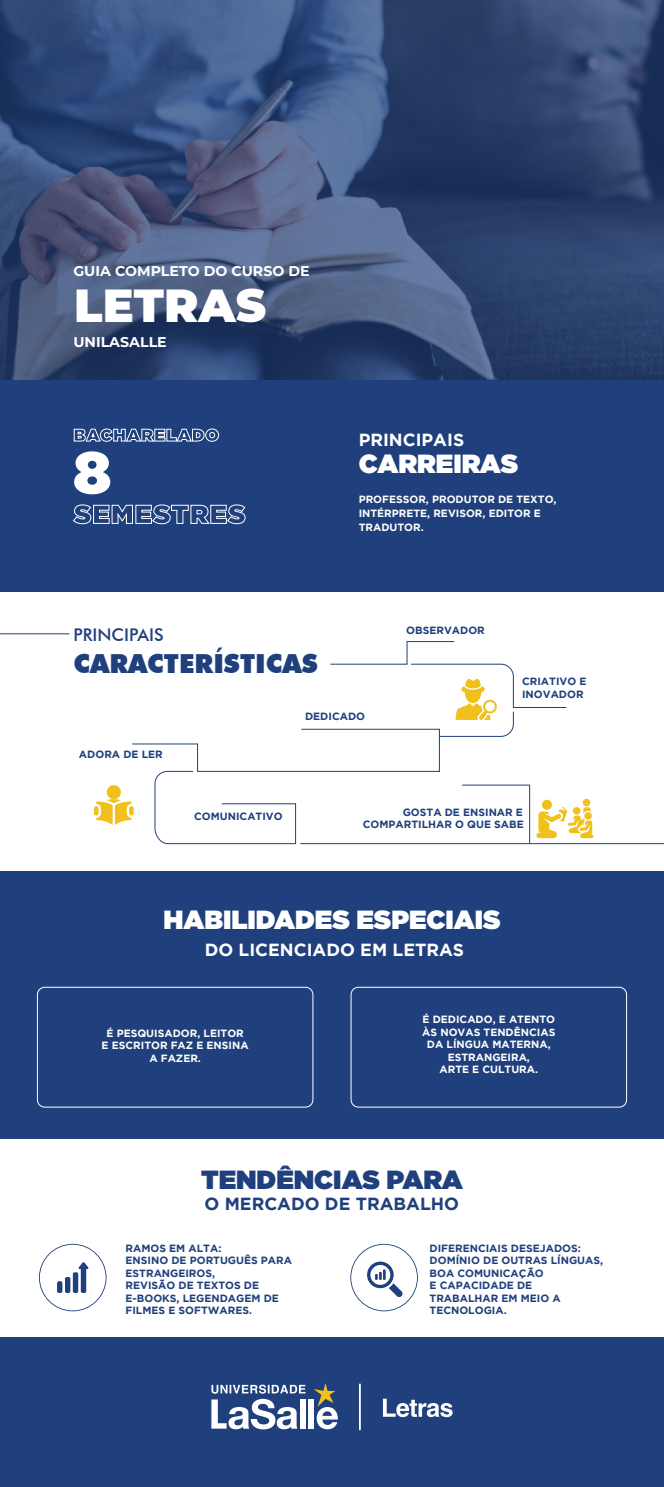
<style>
.page{position:relative;width:664px;height:1487px;background:#fff}
.page>*{position:absolute;margin:0;border:0;box-sizing:border-box;transform-origin:0 0}
.t1{font:900 59.15px "Gotham";color:#fff}
.t2{font:900 46.2px "Montserrat";color:#fff}
.t3{font:900 26.25px "Gotham";color:#fff}
.t4{font:900 26.25px "Futura BT";color:#1f407c}
.t5{font:900 26.25px "Gotham";color:#1f407c}
.t6{font:700 17.5px "Gotham";color:#fff}
.t7{font:700 17.5px "Gotham";color:#1f407c}
.t8{font:500 17.5px "Futura BT";color:#1f407c}
.t9{font:700 14.17px "Montserrat";color:#fff}
.t10{font:700 10.5px/12.6px "Gotham";color:#1f407c}
.t11{font:700 10.5px/12.6px "Gotham";color:#fff;text-align:center}
</style>
<div class="page">
<div style="left:0;top:1337px;width:663px;height:150px;background:#1f407c"></div>
<svg style="left:0;top:0;width:663px;height:380px;background:#384d77"></svg>
<div style="left:0;top:871px;width:663px;height:268px;background:#1f407c"></div>
<div style="left:0;top:380px;width:663px;height:211px;background:#1f407c"></div>
<svg style="left:74px;top:428px;width:145px;height:14px"></svg>
<svg style="left:73px;top:504px;width:172px;height:20px"></svg>
<svg style="left:39px;top:1244px;width:67px;height:67px"></svg>
<svg style="left:350px;top:1244px;width:67px;height:67px"></svg>
<div style="left:37px;top:987px;width:276px;height:120px;border:1px solid #fff;border-radius:7px"></div>
<div style="left:350px;top:987px;width:276px;height:120px;border:1px solid #fff;border-radius:7px"></div>
<hr style="left:300px;top:843px;width:363px;height:1px;background:#1f407c">
<hr style="left:0;top:633px;width:69px;height:1px;background:#1f407c">
<svg style="left:94px;top:641px;width:499px;height:203px"></svg>
<svg style="left:383px;top:1398px;width:69px;height:19px"></svg>
<div style="left:308px;top:1399px;width:6px;height:29px;background:#fff"></div>
<svg style="left:211px;top:1384px;width:94px;height:45px"></svg>
<svg style="left:314px;top:1383px;width:24px;height:46px"></svg>
<hr style="left:359px;top:1383px;width:1px;height:47px;background:#fff">
<h3 class="t9" style="left:73px;top:261px;width:238px">GUIA COMPLETO DO CURSO DE</h3>
<h2 class="t2" style="left:74px;top:271px;width:193px">LETRAS</h2>
<h3 class="t9" style="left:73px;top:332px;width:95px">UNILASALLE</h3>
<h1 class="t1" style="left:73px;top:430px;width:39px">8</h1>
<h3 class="t8" style="left:73px;top:624px;width:92px">PRINCIPAIS</h3>
<h3 class="t4" style="left:73px;top:647px;width:246px">CARACTERÍSTICAS</h3>
<h3 class="t6" style="left:358px;top:430px;width:107px">PRINCIPAIS</h3>
<h3 class="t3" style="left:358px;top:445px;width:161px">CARREIRAS</h3>
<p class="t11" style="left:358px;top:492px;width:199px;line-height:14px;text-align:left">PROFESSOR, PRODUTOR DE TEXTO,<br>INTÉRPRETE, REVISOR, EDITOR E<br>TRADUTOR.</p>
<p class="t10" style="left:406px;top:623px;width:80px">OBSERVADOR</p>
<p class="t10" style="left:522px;top:675px;width:66px">CRIATIVO E<br>INOVADOR</p>
<p class="t10" style="left:79px;top:747px;width:85px">ADORA DE LER</p>
<p class="t10" style="left:305px;top:709px;width:61px">DEDICADO</p>
<p class="t10" style="left:194px;top:810px;width:90px">COMUNICATIVO</p>
<p class="t10" style="left:362px;top:805px;width:162px;text-align:right">GOSTA DE ENSINAR E<br>COMPARTILHAR O QUE SABE</p>
<h3 class="t3" style="left:163px;top:901px;width:338px">HABILIDADES ESPECIAIS</h3>
<h3 class="t6" style="left:205px;top:940px;width:261px">DO LICENCIADO EM LETRAS</h3>
<p class="t11" style="left:102px;top:1026px;width:148px">É PESQUISADOR, LEITOR<br>E ESCRITOR FAZ E ENSINA<br>A FAZER.</p>
<p class="t11" style="left:422px;top:1013px;width:134px">É DEDICADO, E ATENTO<br>ÀS NOVAS TENDÊNCIAS<br>DA LÍNGUA MATERNA,<br>ESTRANGEIRA,<br>ARTE E CULTURA.</p>
<h3 class="t5" style="left:201px;top:1160px;width:263px">TENDÊNCIAS PARA</h3>
<h3 class="t7" style="left:204px;top:1193px;width:256px">O MERCADO DE TRABALHO</h3>
<p class="t10" style="left:125px;top:1241px;width:168px">RAMOS EM ALTA:<br>ENSINO DE PORTUGUÊS PARA<br>ESTRANGEIROS,<br>REVISÃO DE TEXTOS DE<br>E-BOOKS, LEGENDAGEM DE<br>FILMES E SOFTWARES.</p>
<p class="t10" style="left:429px;top:1241px;width:175px">DIFERENCIAIS DESEJADOS:<br>DOMÍNIO DE OUTRAS LÍNGUAS,<br>BOA COMUNICAÇÃO<br>E CAPACIDADE DE<br>TRABALHAR EM MEIO A<br>TECNOLOGIA.</p>
</div>
